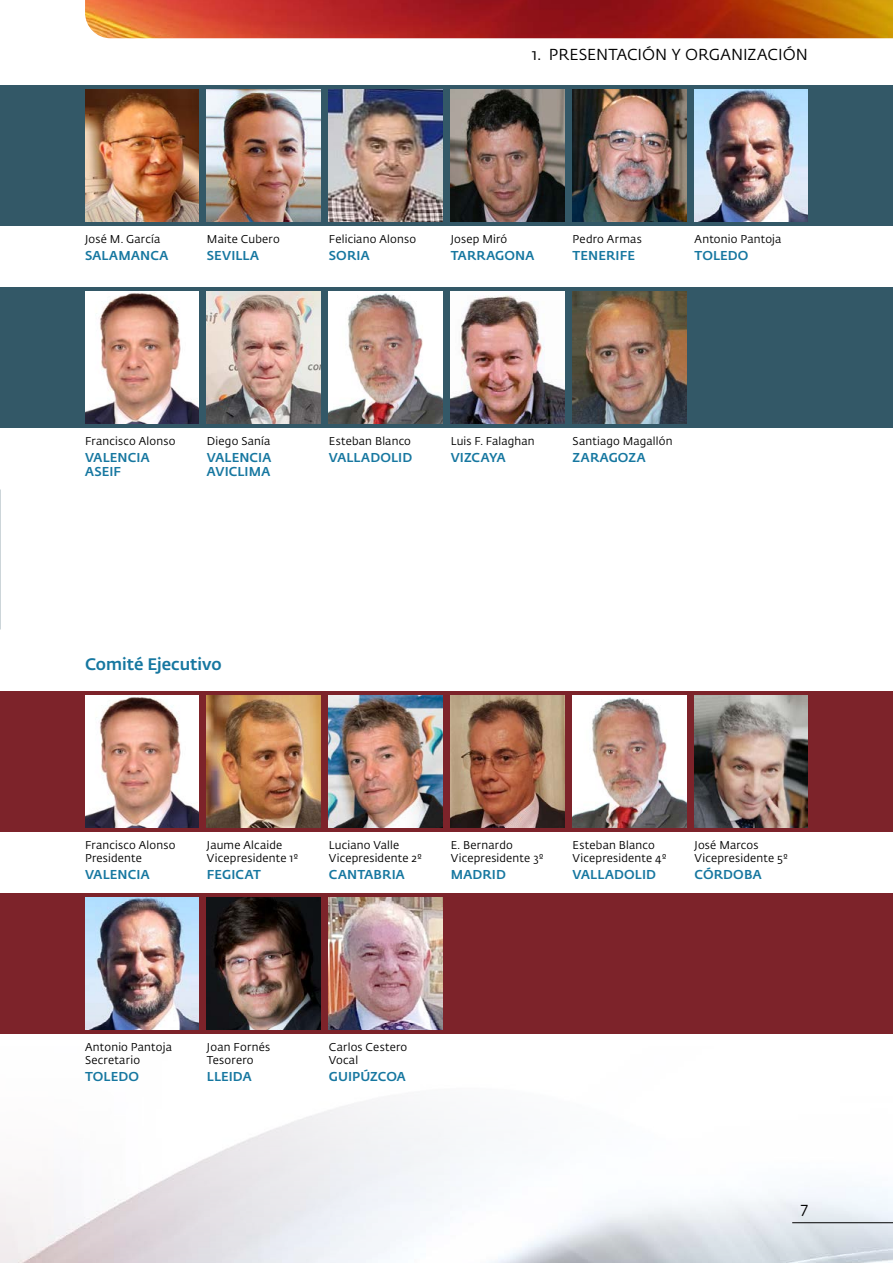
<style>
.page{position:relative;width:893px;height:1263px;background:#fff}
.page>*{position:absolute;margin:0;border:0;box-sizing:border-box;transform-origin:0 0}
.Titulo_3{font:500 16.5px "Fedra Sans Pro";letter-spacing:-.005em;color:#1677a0}
.t1{font:15.75px "Fedra Sans Pro";color:#000}
.Junta_comunidad{font:500 12.75px/14.2px "Fedra Sans Pro";letter-spacing:.01em;color:#1677a0}
.Junta_nombre{font:11.25px/12.8px "Fedra Sans Pro";letter-spacing:.015em;color:#000}
</style>
<div class="page">
<img style="left:85px;top:0;width:808px;height:38px">
<div style="left:0;top:287px;width:893px;height:140px;background:#335867"></div>
<div style="left:0;top:85px;width:893px;height:140px;background:#335867"></div>
<div style="left:0;top:691px;width:893px;height:140px;background:#7d232a"></div>
<div style="left:0;top:893px;width:893px;height:141px;background:#7d232a"></div>
<img style="left:573px;top:89px;width:113px;height:132px">
<img style="left:573px;top:291px;width:113px;height:132px">
<img style="left:694px;top:89px;width:114px;height:132px">
<img style="left:85px;top:89px;width:113px;height:132px">
<img style="left:85px;top:291px;width:113px;height:132px">
<img style="left:207px;top:89px;width:113px;height:132px">
<img style="left:207px;top:291px;width:113px;height:132px">
<img style="left:329px;top:89px;width:113px;height:132px">
<img style="left:329px;top:291px;width:113px;height:132px">
<img style="left:451px;top:89px;width:113px;height:132px">
<img style="left:451px;top:291px;width:113px;height:132px">
<img style="left:85px;top:695px;width:113px;height:132px">
<img style="left:207px;top:695px;width:113px;height:132px">
<img style="left:329px;top:695px;width:113px;height:132px">
<img style="left:451px;top:695px;width:113px;height:132px">
<img style="left:573px;top:695px;width:113px;height:132px">
<img style="left:694px;top:695px;width:114px;height:132px">
<img style="left:85px;top:897px;width:113px;height:132px">
<img style="left:207px;top:897px;width:113px;height:132px">
<img style="left:329px;top:897px;width:113px;height:132px">
<hr style="left:792px;top:1222px;width:101px;height:1px;background:#000">
<h2 class="t1" style="left:532px;top:43px;width:278px">1. PRESENTACIÓN Y ORGANIZACIÓN</h2>
<p class="Junta_nombre" style="left:85px;top:232px;width:77px">José M. García</p>
<p class="Junta_comunidad" style="left:85px;top:248px;width:85px">SALAMANCA</p>
<p class="Junta_nombre" style="left:207px;top:232px;width:74px">Maite Cubero</p>
<p class="Junta_comunidad" style="left:207px;top:248px;width:54px">SEVILLA</p>
<p class="Junta_nombre" style="left:329px;top:232px;width:89px">Feliciano Alonso</p>
<p class="Junta_comunidad" style="left:329px;top:248px;width:42px">SORIA</p>
<p class="Junta_nombre" style="left:451px;top:232px;width:58px">Josep Miró</p>
<p class="Junta_comunidad" style="left:451px;top:248px;width:85px">TARRAGONA</p>
<p class="Junta_nombre" style="left:573px;top:232px;width:71px">Pedro Armas</p>
<p class="Junta_comunidad" style="left:573px;top:248px;width:64px">TENERIFE</p>
<p class="Junta_nombre" style="left:694px;top:232px;width:88px">Antonio Pantoja</p>
<p class="Junta_comunidad" style="left:694px;top:248px;width:55px">TOLEDO</p>
<p class="Junta_nombre" style="left:85px;top:434px;width:92px">Francisco Alonso</p>
<p class="Junta_comunidad" style="left:85px;top:450px;width:66px">VALENCIA<br>ASEIF</p>
<p class="Junta_nombre" style="left:207px;top:434px;width:65px">Diego Sanía</p>
<p class="Junta_comunidad" style="left:207px;top:450px;width:66px">VALENCIA<br>AVICLIMA</p>
<p class="Junta_nombre" style="left:329px;top:434px;width:84px">Esteban Blanco</p>
<p class="Junta_comunidad" style="left:329px;top:450px;width:85px">VALLADOLID</p>
<p class="Junta_nombre" style="left:451px;top:434px;width:85px">Luis F. Falaghan</p>
<p class="Junta_comunidad" style="left:451px;top:450px;width:57px">VIZCAYA</p>
<p class="Junta_nombre" style="left:573px;top:434px;width:101px">Santiago Magallón</p>
<p class="Junta_comunidad" style="left:573px;top:450px;width:74px">ZARAGOZA</p>
<p class="Titulo_3" style="left:85px;top:652px;width:138px">Comité Ejecutivo</p>
<p class="Junta_nombre" style="left:85px;top:838px;width:92px">Francisco Alonso<br>Presidente</p>
<p class="Junta_comunidad" style="left:85px;top:867px;width:66px">VALENCIA</p>
<p class="Junta_nombre" style="left:207px;top:838px;width:93px">Jaume Alcaide<br>Vicepresidente 1º</p>
<p class="Junta_comunidad" style="left:207px;top:867px;width:56px">FEGICAT</p>
<p class="Junta_nombre" style="left:329px;top:838px;width:95px">Luciano Valle<br>Vicepresidente 2º</p>
<p class="Junta_comunidad" style="left:329px;top:867px;width:78px">CANTABRIA</p>
<p class="Junta_nombre" style="left:451px;top:838px;width:95px">E. Bernardo<br>Vicepresidente 3º</p>
<p class="Junta_comunidad" style="left:451px;top:867px;width:57px">MADRID</p>
<p class="Junta_nombre" style="left:573px;top:838px;width:95px">Esteban Blanco<br>Vicepresidente 4º</p>
<p class="Junta_comunidad" style="left:573px;top:867px;width:85px">VALLADOLID</p>
<p class="Junta_nombre" style="left:694px;top:838px;width:95px">José Marcos<br>Vicepresidente 5º</p>
<p class="Junta_comunidad" style="left:694px;top:867px;width:69px">CÓRDOBA</p>
<p class="Junta_nombre" style="left:85px;top:1040px;width:88px">Antonio Pantoja<br>Secretario</p>
<p class="Junta_comunidad" style="left:85px;top:1069px;width:55px">TOLEDO</p>
<p class="Junta_nombre" style="left:207px;top:1040px;width:65px">Joan Fornés<br>Tesorero</p>
<p class="Junta_comunidad" style="left:207px;top:1069px;width:46px">LLEIDA</p>
<p class="Junta_nombre" style="left:329px;top:1040px;width:80px">Carlos Cestero<br>Vocal</p>
<p class="Junta_comunidad" style="left:329px;top:1069px;width:79px">GUIPÚZCOA</p>
<h2 class="t1" style="left:801px;top:1199px;width:9px">7</h2>
</div>
